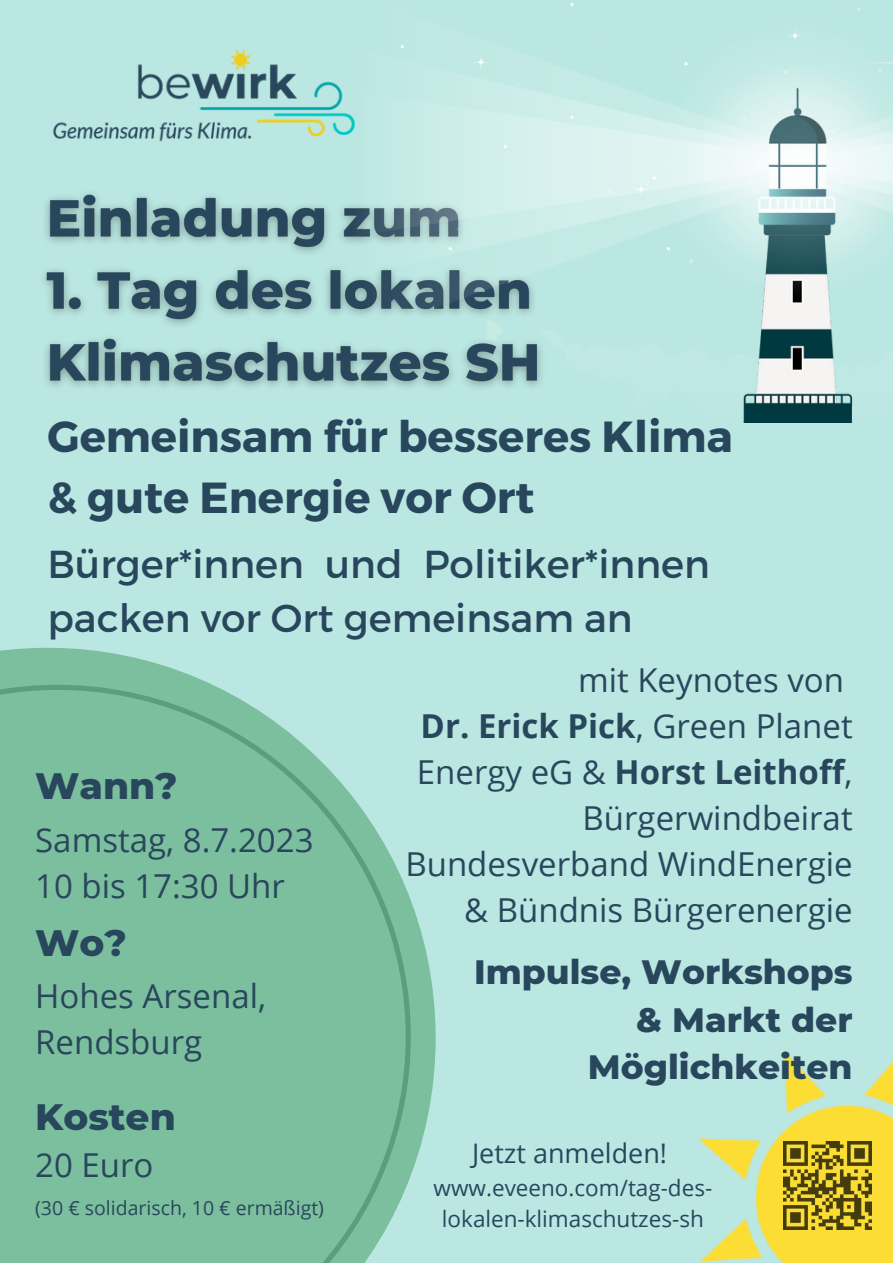
<style>
.page{position:relative;width:893px;height:1264px;background:#fff}
.page>*{position:absolute;margin:0;border:0;box-sizing:border-box;transform-origin:0 0}
.t1{font:700 43.5px "Montserrat";color:#29475c}
.t2{font:39px/54px "Montserrat";color:#29475c}
.t3{font:800 37.5px "Montserrat";color:#29475c}
.t4{font:800 34.5px/47.2px "Montserrat";color:#29475c;text-align:right}
.t5{font:33px/46px "Open Sans";color:#29475c;text-align:right}
.t6{font:27px "Open Sans";color:#29475c}
.t7{font:22.5px/31.5px "Open Sans";color:#29475c;text-align:center}
.t8{font:19.5px "Open Sans";color:#29475c}
.s1{font-weight:700}
</style>
<div class="page">
<div style="left:0;top:0;width:892px;height:1262px;background:#bae7e2"></div>
<img style="left:53px;top:64px;width:151px;height:78px">
<img style="left:44px;top:193px;width:160px;height:194px">
<img style="left:698px;top:1050px;width:194px;height:212px">
<img style="left:783px;top:1141px;width:88px;height:88px">
<img style="left:204px;top:3px;width:688px;height:420px">
<svg style="left:0;top:647px;width:435px;height:615px;background:#84c4a6"></svg>
<p class="t1" style="left:47px;top:408px;width:686px">Gemeinsam für besseres Klima</p>
<p class="t1" style="left:47px;top:469px;width:488px">&amp; gute Energie vor Ort</p>
<p class="t2" style="left:47px;top:535px;width:664px">Bürger*innen und Politiker*innen packen vor Ort gemeinsam an</p>
<p class="t3" style="left:35px;top:763px;width:144px">Wann?</p>
<p class="t5" style="left:35px;top:815px;width:280px">Samstag, 8.7.2023</p>
<p class="t5" style="left:35px;top:861px;width:251px">10 bis 17:30 Uhr</p>
<p class="t3" style="left:35px;top:919px;width:93px">Wo?</p>
<p class="t5" style="left:35px;top:972px;width:232px">Hohes Arsenal,</p>
<p class="t5" style="left:35px;top:1018px;width:168px">Rendsburg</p>
<p class="t3" style="left:35px;top:1093px;width:142px">Kosten</p>
<p class="t5" style="left:35px;top:1141px;width:120px">20 Euro</p>
<p class="t8" style="left:35px;top:1193px;width:290px">(30 € solidarisch, 10 € ermäßigt)</p>
<p class="t5" style="left:578px;top:656px;width:267px">mit Keynotes von</p>
<p class="t5" style="left:405px;top:702px;width:448px"><span class="s1">Dr. Erick Pick</span>, Green Planet<br>Energy eG &amp; <span class="s1">Horst Leithoff</span>,<br>Bürgerwindbeirat<br>Bundesverband WindEnergie &amp; Bündnis Bürgerenergie</p>
<p class="t4" style="left:474px;top:948px;width:380px">Impulse, Workshops &amp; Markt der<br>Möglichkeiten</p>
<p class="t6" style="left:472px;top:1134px;width:196px">Jetzt anmelden!</p>
<p class="t7" style="left:433px;top:1171px;width:280px">www.eveeno.com/tag-des&shy;lokalen-klimaschutzes-sh</p>
</div>
